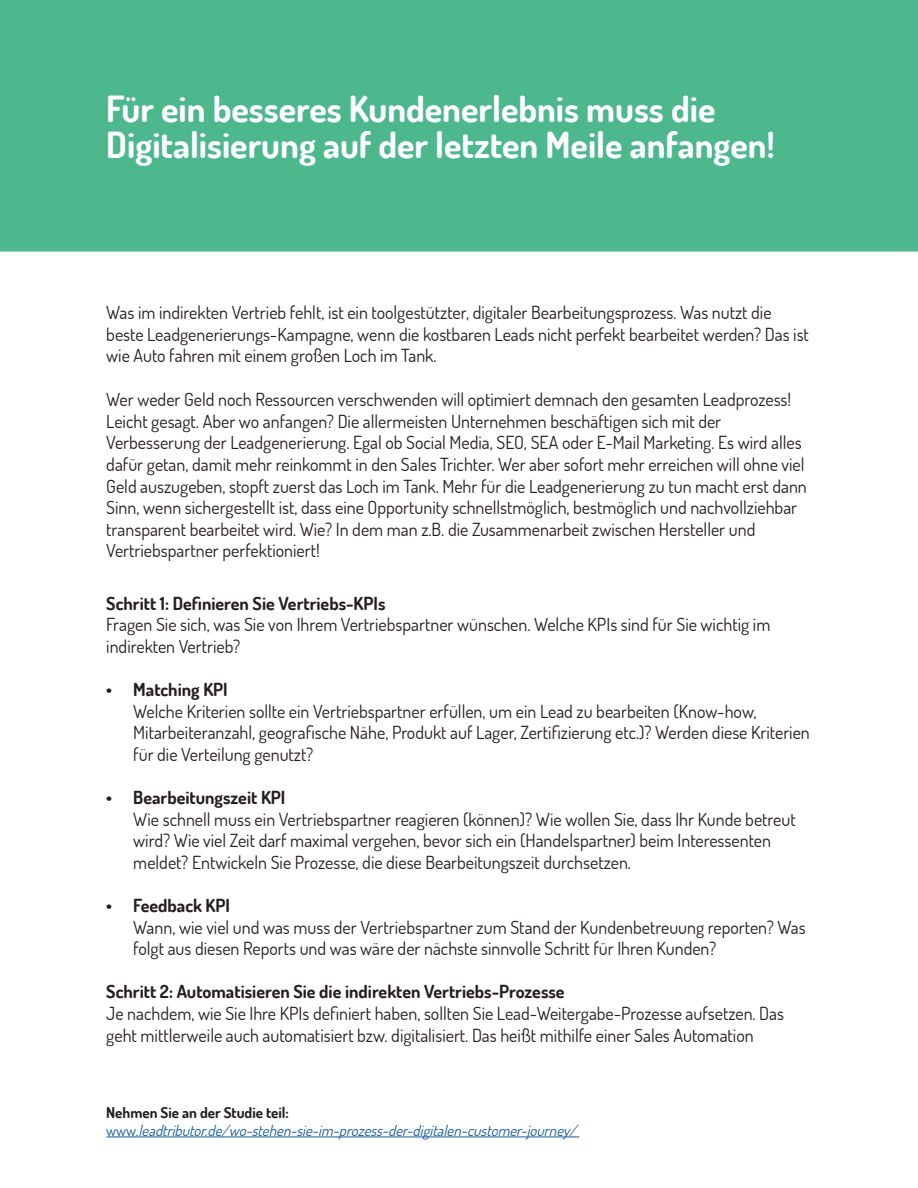
<style>
.page{position:relative;width:918px;height:1188px;background:#fff}
.page>*{position:absolute;margin:0;border:0;box-sizing:border-box;transform-origin:0 0}
.Fließtext_-_links{font:700 36px/36px "Dosis";color:#fff}
.Fließtext_-_links-2{font:18px/21.6px "Dosis";color:#231f20}
.Fließtext_-_links-3{font:700 18px "Dosis";color:#231f20}
.Fließtext_-_links-4{font:italic 15px "Dosis";color:#175d9e}
.Fließtext_-_links-5{font:700 15px "Dosis";color:#231f20}
.s1{font-style:normal}
</style>
<div class="page">
<div style="left:0;top:0;width:918px;height:252px;background:#4db78e"></div>
<hr style="left:106px;top:1137px;width:473px;height:1px;background:#175d9e">
<p class="Fließtext_-_links" style="left:106px;top:90px;width:670px">Für ein besseres Kundenerlebnis muss die<br>Digitalisierung auf der letzten Meile anfangen!</p>
<p class="Fließtext_-_links-2" style="left:106px;top:301px;width:704px">Was im indirekten Vertrieb fehlt, ist ein toolgestützter, digitaler Bearbeitungsprozess. Was nutzt die beste Leadgenerierungs-Kampagne, wenn die kostbaren Leads nicht perfekt bearbeitet werden? Das ist wie Auto fahren mit einem großen Loch im Tank.</p>
<p class="Fließtext_-_links-2" style="left:106px;top:388px;width:702px">Wer weder Geld noch Ressourcen verschwenden will optimiert demnach den gesamten Leadprozess!<br>Leicht gesagt. Aber wo anfangen? Die allermeisten Unternehmen beschäftigen sich mit der Verbesserung der Leadgenerierung. Egal ob Social Media, SEO, SEA oder E-Mail Marketing. Es wird alles dafür getan, damit mehr reinkommt in den Sales Trichter. Wer aber sofort mehr erreichen will ohne viel Geld auszugeben, stopft zuerst das Loch im Tank. Mehr für die Leadgenerierung zu tun macht erst dann Sinn, wenn sichergestellt ist, dass eine Opportunity schnellstmöglich, bestmöglich und nachvollziehbar transparent bearbeitet wird. Wie? In dem man z.B. die Zusammenarbeit zwischen Hersteller und Vertriebspartner perfektioniert!</p>
<p class="Fließtext_-_links-3" style="left:106px;top:591px;width:281px">Schritt 1: Definieren Sie Vertriebs-KPIs</p>
<p class="Fließtext_-_links-2" style="left:106px;top:613px;width:666px">Fragen Sie sich, was Sie von Ihrem Vertriebspartner wünschen. Welche KPIs sind für Sie wichtig im indirekten Vertrieb?</p>
<p class="Fließtext_-_links-3" style="left:106px;top:678px;width:123px">• Matching KPI</p>
<p class="Fließtext_-_links-2" style="left:133px;top:700px;width:678px">Welche Kriterien sollte ein Vertriebspartner erfüllen, um ein Lead zu bearbeiten (Know-how,<br>Mitarbeiteranzahl, geografische Nähe, Produkt auf Lager, Zertifizierung etc.)? Werden diese Kriterien für die Verteilung genutzt?</p>
<p class="Fließtext_-_links-3" style="left:106px;top:786px;width:181px">• Bearbeitungszeit KPI</p>
<p class="Fließtext_-_links-2" style="left:133px;top:808px;width:664px">Wie schnell muss ein Vertriebspartner reagieren (können)? Wie wollen Sie, dass Ihr Kunde betreut wird? Wie viel Zeit darf maximal vergehen, bevor sich ein (Handelspartner) beim Interessenten meldet? Entwickeln Sie Prozesse, die diese Bearbeitungszeit durchsetzen.</p>
<p class="Fließtext_-_links-3" style="left:106px;top:894px;width:125px">• Feedback KPI</p>
<p class="Fließtext_-_links-2" style="left:133px;top:916px;width:674px">Wann, wie viel und was muss der Vertriebspartner zum Stand der Kundenbetreuung reporten? Was folgt aus diesen Reports und was wäre der nächste sinnvolle Schritt für Ihren Kunden?</p>
<p class="Fließtext_-_links-3" style="left:106px;top:980px;width:460px">Schritt 2: Automatisieren Sie die indirekten Vertriebs-Prozesse</p>
<p class="Fließtext_-_links-2" style="left:106px;top:1002px;width:679px">Je nachdem, wie Sie Ihre KPIs definiert haben, sollten Sie Lead-Weitergabe-Prozesse aufsetzen. Das geht mittlerweile auch automatisiert bzw. digitalisiert. Das heißt mithilfe einer Sales Automation</p>
<p class="Fließtext_-_links-5" style="left:106px;top:1103px;width:184px">Nehmen Sie an der Studie teil:</p>
<p class="Fließtext_-_links-4" style="left:106px;top:1121px;width:476px"><span class="s1">w w w .</span> leadtributor.de/wo-stehen-sie-im-prozess-der-digitalen-customer-journey/</p>
</div>
